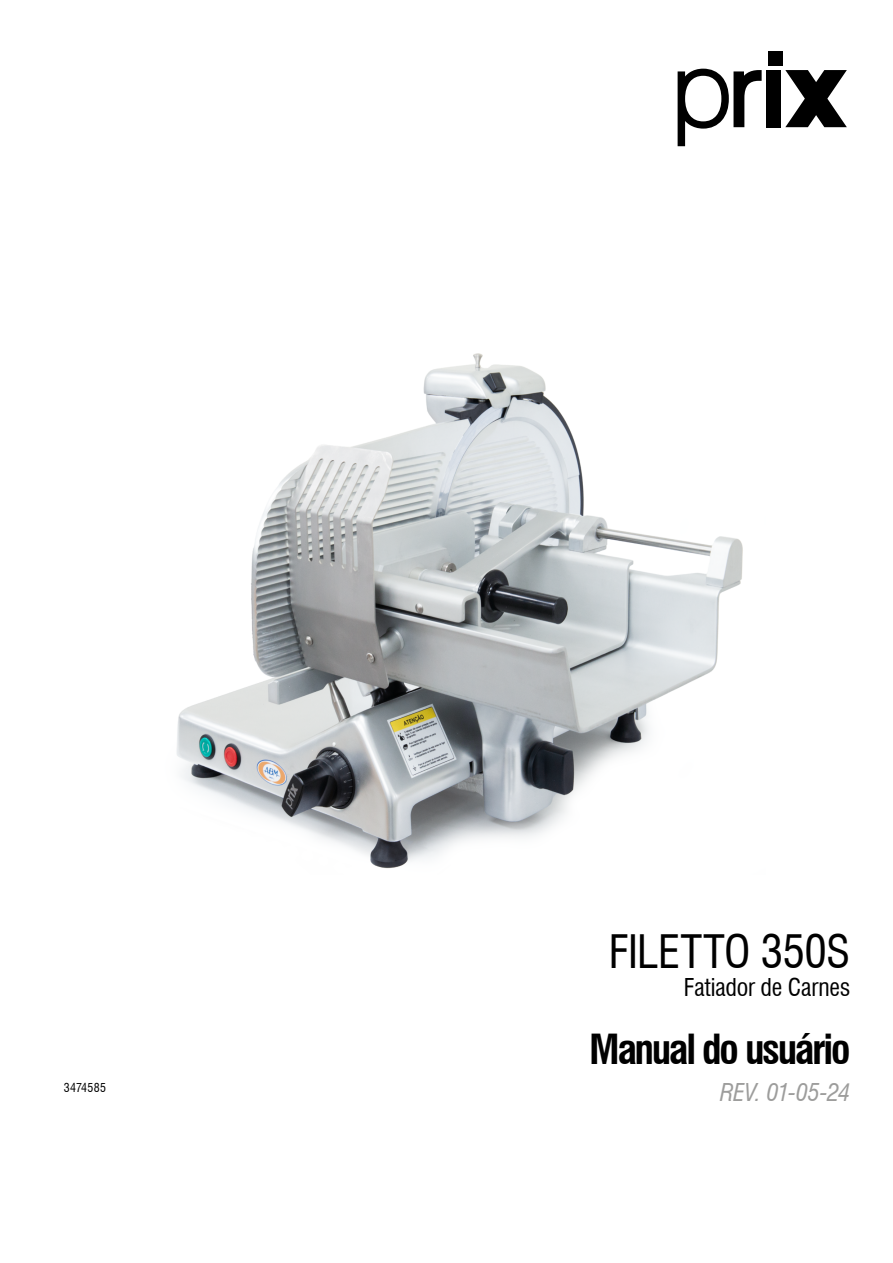
<style>
.page{position:relative;width:893px;height:1263px;background:#fff}
.page>*{position:absolute;margin:0;border:0;box-sizing:border-box;transform-origin:0 0}
.t1{font:condensed 45px "Swiss 721 BT";letter-spacing:-.01em;color:#000}
.t2{font:700 condensed 40.5px "Swiss 721 BT";letter-spacing:-.06em;color:#000}
.t3{font:condensed 24px "Swiss 721 BT";letter-spacing:-.01em;color:#000}
.t4{font:italic condensed 24px "Swiss 721 BT";letter-spacing:-.01em;color:#9d9d9c}
.t5{font:condensed 12px "Swiss 721 BT";letter-spacing:.025em;color:#000}
</style>
<div class="page">
<div style="left:768px;top:51px;width:14px;height:14px;background:#000"></div>
<div style="left:766px;top:70px;width:15px;height:57px;background:#000"></div>
<svg style="left:785px;top:70px;width:62px;height:57px"></svg>
<svg style="left:678px;top:69px;width:84px;height:77px"></svg>
<img style="left:176px;top:353px;width:567px;height:516px">
<p class="t5" style="left:64px;top:1080px;width:44px">3474585</p>
<h1 class="t1" style="left:609px;top:924px;width:243px">FILETTO 350S</h1>
<p class="t3" style="left:684px;top:973px;width:168px">Fatiador de Carnes</p>
<h2 class="t2" style="left:589px;top:1025px;width:263px">Manual do usuário</h2>
<p class="t4" style="left:720px;top:1078px;width:131px">REV. 01-05-24</p>
</div>
